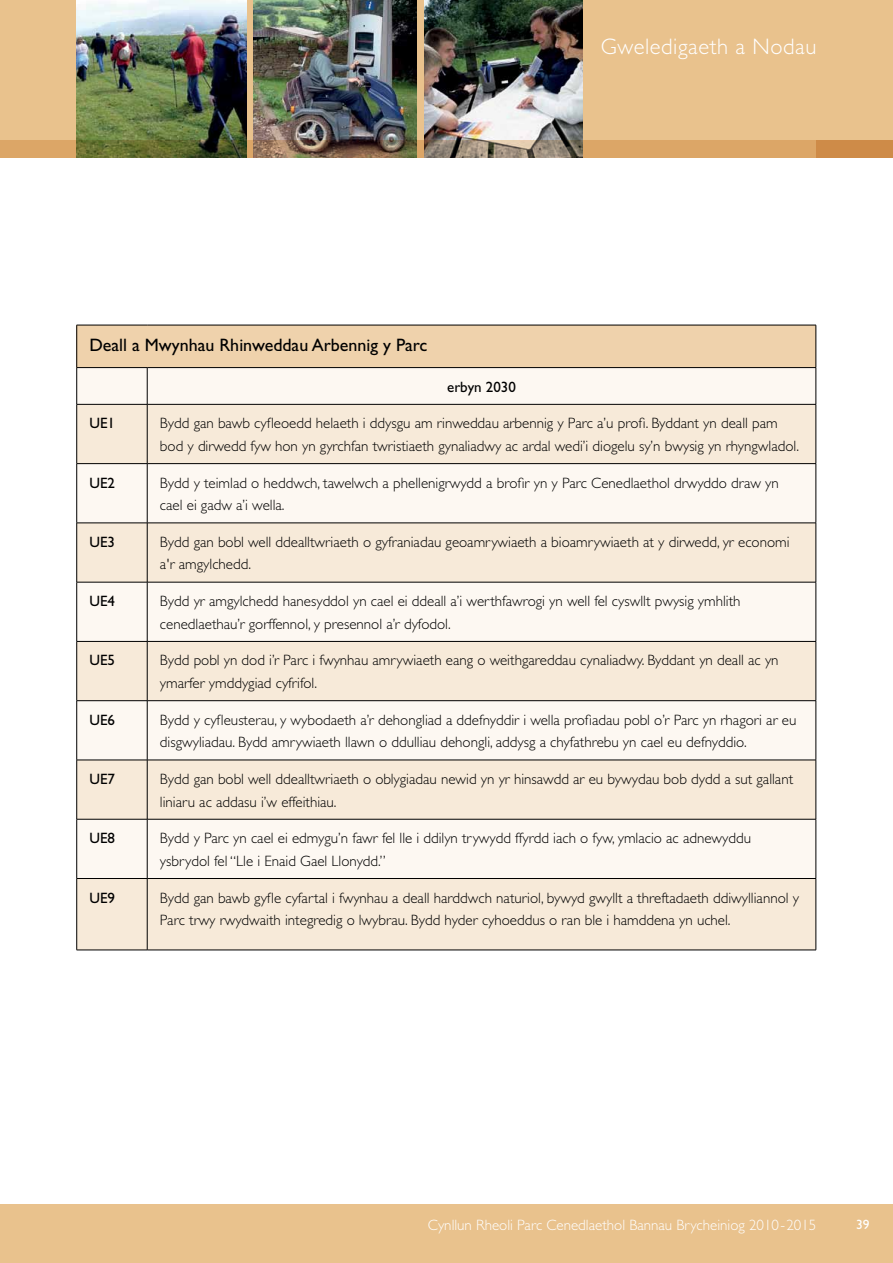
<style>
.page{position:relative;width:893px;height:1263px;background:#fff}
.page>*{position:absolute;margin:0;border:0;box-sizing:border-box;transform-origin:0 0}
.t1{font:300 22.5px "Gill Sans";letter-spacing:.025em;color:#fff}
.t2{font:18px "Gill Sans";color:#000}
.t3{font:300 15px/22.5px "Gill Sans";color:#000}
.t4{font:300 15px "Gill Sans";color:#fff}
.t5{font:15px "Gill Sans";color:#000}
.t6{font:13.5px "Gill Sans";color:#fff}
</style>
<div class="page">
<div style="left:0;top:0;width:893px;height:157px;background:#e9c28d"></div>
<img style="left:254px;top:0;width:163px;height:140px">
<img style="left:77px;top:0;width:170px;height:140px">
<img style="left:424px;top:0;width:159px;height:140px">
<div style="left:0;top:1205px;width:893px;height:58px;background:#e9c28d"></div>
<img style="left:0;top:140px;width:893px;height:17px">
<div style="left:77px;top:325px;width:739px;height:43px;background:#efd2ac"></div>
<div style="left:77px;top:368px;width:739px;height:36px;background:#fdf8f2"></div>
<svg style="left:77px;top:405px;width:739px;height:545px;fill:#f7ead9"></svg>
<hr style="left:77px;top:325px;width:70px;height:1px;background:#000">
<hr style="left:76px;top:325px;width:1px;height:42px;background:#000">
<hr style="left:147px;top:325px;width:669px;height:1px;background:#000">
<hr style="left:816px;top:325px;width:1px;height:42px;background:#000">
<hr style="left:77px;top:367px;width:70px;height:1px;background:#000">
<hr style="left:76px;top:368px;width:1px;height:36px;background:#000">
<hr style="left:147px;top:367px;width:669px;height:1px;background:#000">
<hr style="left:147px;top:368px;width:1px;height:36px;background:#000">
<hr style="left:816px;top:368px;width:1px;height:36px;background:#000">
<hr style="left:77px;top:404px;width:70px;height:1px;background:#000">
<hr style="left:76px;top:404px;width:1px;height:59px;background:#000">
<hr style="left:147px;top:404px;width:669px;height:1px;background:#000">
<hr style="left:147px;top:404px;width:1px;height:59px;background:#000">
<hr style="left:816px;top:404px;width:1px;height:59px;background:#000">
<hr style="left:77px;top:463px;width:70px;height:1px;background:#000">
<hr style="left:76px;top:464px;width:1px;height:59px;background:#000">
<hr style="left:147px;top:463px;width:669px;height:1px;background:#000">
<hr style="left:147px;top:464px;width:1px;height:59px;background:#000">
<hr style="left:816px;top:464px;width:1px;height:59px;background:#000">
<hr style="left:77px;top:523px;width:70px;height:1px;background:#000">
<hr style="left:76px;top:523px;width:1px;height:59px;background:#000">
<hr style="left:147px;top:523px;width:669px;height:1px;background:#000">
<hr style="left:147px;top:523px;width:1px;height:59px;background:#000">
<hr style="left:816px;top:523px;width:1px;height:59px;background:#000">
<hr style="left:77px;top:582px;width:70px;height:1px;background:#000">
<hr style="left:76px;top:582px;width:1px;height:59px;background:#000">
<hr style="left:147px;top:582px;width:669px;height:1px;background:#000">
<hr style="left:147px;top:582px;width:1px;height:59px;background:#000">
<hr style="left:816px;top:582px;width:1px;height:59px;background:#000">
<hr style="left:77px;top:641px;width:70px;height:1px;background:#000">
<hr style="left:76px;top:642px;width:1px;height:58px;background:#000">
<hr style="left:147px;top:641px;width:669px;height:1px;background:#000">
<hr style="left:147px;top:642px;width:1px;height:58px;background:#000">
<hr style="left:816px;top:642px;width:1px;height:58px;background:#000">
<hr style="left:77px;top:700px;width:70px;height:1px;background:#000">
<hr style="left:76px;top:701px;width:1px;height:59px;background:#000">
<hr style="left:147px;top:700px;width:669px;height:1px;background:#000">
<hr style="left:147px;top:701px;width:1px;height:59px;background:#000">
<hr style="left:816px;top:701px;width:1px;height:59px;background:#000">
<hr style="left:77px;top:760px;width:70px;height:1px;background:#000">
<hr style="left:76px;top:760px;width:1px;height:59px;background:#000">
<hr style="left:147px;top:760px;width:669px;height:1px;background:#000">
<hr style="left:147px;top:760px;width:1px;height:59px;background:#000">
<hr style="left:816px;top:760px;width:1px;height:59px;background:#000">
<hr style="left:77px;top:819px;width:70px;height:1px;background:#000">
<hr style="left:76px;top:819px;width:1px;height:59px;background:#000">
<hr style="left:147px;top:819px;width:669px;height:1px;background:#000">
<hr style="left:147px;top:819px;width:1px;height:59px;background:#000">
<hr style="left:816px;top:819px;width:1px;height:59px;background:#000">
<hr style="left:77px;top:878px;width:70px;height:1px;background:#000">
<hr style="left:76px;top:879px;width:1px;height:71px;background:#000">
<hr style="left:147px;top:878px;width:669px;height:1px;background:#000">
<hr style="left:147px;top:879px;width:1px;height:71px;background:#000">
<hr style="left:816px;top:879px;width:1px;height:71px;background:#000">
<hr style="left:77px;top:950px;width:70px;height:1px;background:#000">
<hr style="left:147px;top:950px;width:669px;height:1px;background:#000">
<h1 class="t1" style="left:601px;top:33px;width:217px">Gweledigaeth a Nodau</h1>
<p class="t2" style="left:89px;top:335px;width:339px">Deall a Mwynhau Rhinweddau Arbennig y Parc</p>
<p class="t5" style="left:447px;top:378px;width:70px">erbyn 2030</p>
<p class="t5" style="left:89px;top:415px;width:27px">UE1</p>
<p class="t3" style="left:160px;top:412px;width:641px">Bydd gan bawb cyfleoedd helaeth i ddysgu am rinweddau arbennig y Parc a’u profi. Byddant yn deall pam bod y dirwedd fyw hon yn gyrchfan twristiaeth gynaliadwy ac ardal wedi’i diogelu sy’n bwysig yn rhyngwladol.</p>
<p class="t5" style="left:89px;top:474px;width:27px">UE2</p>
<p class="t3" style="left:160px;top:471px;width:620px">Bydd y teimlad o heddwch, tawelwch a phellenigrwydd a brofir yn y Parc Cenedlaethol drwyddo draw yn cael ei gadw a’i wella.</p>
<p class="t5" style="left:89px;top:533px;width:27px">UE3</p>
<p class="t3" style="left:160px;top:531px;width:631px">Bydd gan bobl well ddealltwriaeth o gyfraniadau geoamrywiaeth a bioamrywiaeth at y dirwedd, yr economi a'r amgylchedd.</p>
<p class="t5" style="left:89px;top:592px;width:27px">UE4</p>
<p class="t3" style="left:160px;top:590px;width:582px">Bydd yr amgylchedd hanesyddol yn cael ei ddeall a’i werthfawrogi yn well fel cyswllt pwysig ymhlith cenedlaethau’r gorffennol, y presennol a’r dyfodol.</p>
<p class="t5" style="left:89px;top:652px;width:27px">UE5</p>
<p class="t3" style="left:160px;top:649px;width:620px">Bydd pobl yn dod i’r Parc i fwynhau amrywiaeth eang o weithgareddau cynaliadwy. Byddant yn deall ac yn ymarfer ymddygiad cyfrifol.</p>
<p class="t5" style="left:89px;top:711px;width:27px">UE6</p>
<p class="t3" style="left:160px;top:709px;width:638px">Bydd y cyfleusterau, y wybodaeth a’r dehongliad a ddefnyddir i wella profiadau pobl o’r Parc yn rhagori ar eu disgwyliadau. Bydd amrywiaeth llawn o ddulliau dehongli, addysg a chyfathrebu yn cael eu defnyddio.</p>
<p class="t5" style="left:89px;top:770px;width:27px">UE7</p>
<p class="t3" style="left:160px;top:768px;width:635px">Bydd gan bobl well ddealltwriaeth o oblygiadau newid yn yr hinsawdd ar eu bywydau bob dydd a sut gallant liniaru ac addasu i’w effeithiau.</p>
<p class="t5" style="left:89px;top:830px;width:27px">UE8</p>
<p class="t3" style="left:160px;top:827px;width:593px">Bydd y Parc yn cael ei edmygu’n fawr fel lle i ddilyn trywydd ffyrdd iach o fyw, ymlacio ac adnewyddu ysbrydol fel “Lle i Enaid Gael Llonydd.”</p>
<p class="t5" style="left:89px;top:889px;width:27px">UE9</p>
<p class="t3" style="left:160px;top:886px;width:641px">Bydd gan bawb gyfle cyfartal i fwynhau a deall harddwch naturiol, bywyd gwyllt a threftadaeth ddiwylliannol y<br>Parc trwy rwydwaith integredig o lwybrau. Bydd hyder cyhoeddus o ran ble i hamddena yn uchel.</p>
<p class="t4" style="left:428px;top:1217px;width:390px">Cynllun Rheoli Parc Cenedlaethol Bannau Brycheiniog 2010-2015</p>
<p class="t6" style="left:856px;top:1216px;width:15px">39</p>
</div>
